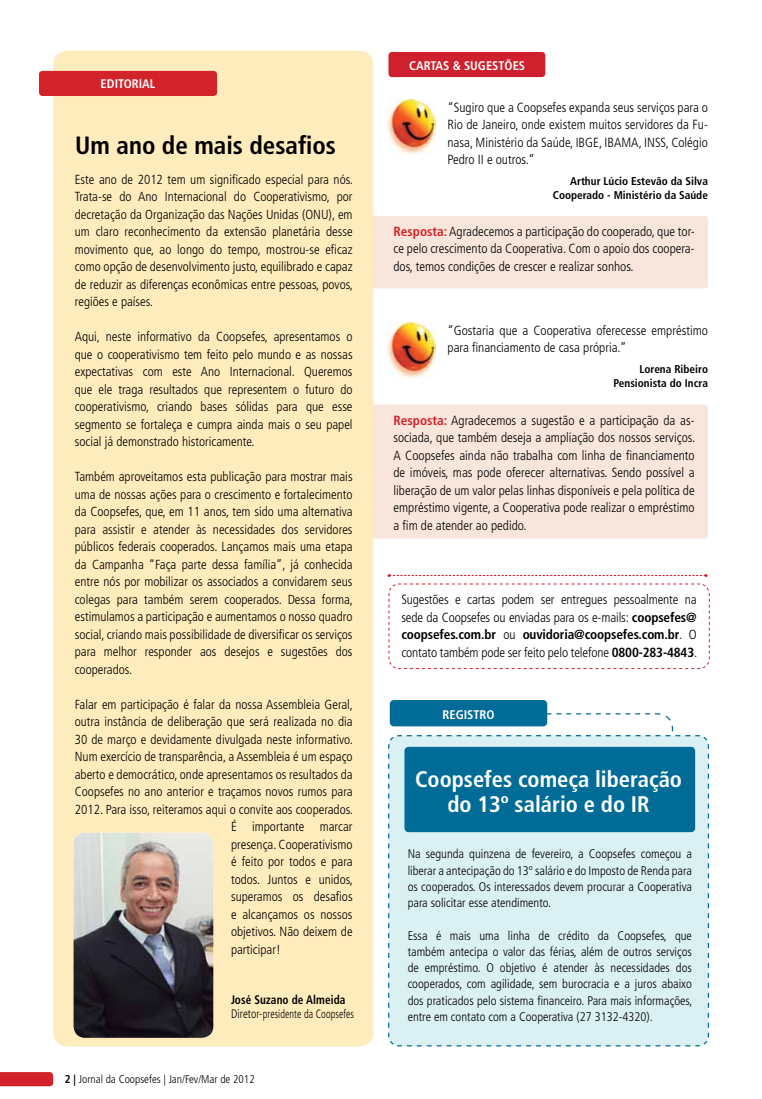
<style>
.page{position:relative;width:762px;height:1099px;background:#fff}
.page>*{position:absolute;margin:0;border:0;box-sizing:border-box;transform-origin:0 0}
.t1{font:condensed 25px "Frutiger 67 Bold";color:#000}
.t2{font:condensed 22.5px/25px "Frutiger 67 Bold";color:#fff;text-align:center}
.t3{font:300 condensed 13.25px/17.5px "Frutiger";color:#000;text-align:justify}
.t4{font:condensed 13.25px "Frutiger 67 Bold";letter-spacing:-.01em;color:#000}
.t5{font:300 condensed 13.12px/17.5px "Frutiger";color:#000;text-align:justify}
.t6{font:300 condensed 12.5px/16.2px "Frutiger";color:#000;text-align:justify}
.t7{font:condensed 12.5px "Frutiger 67 Bold";color:#fff}
.t8{font:condensed 12.38px "Frutiger 67 Bold";letter-spacing:.01em;color:#000;scale:.91 1}
.t9{font:300 condensed 12px "Frutiger";letter-spacing:.01em;color:#000;scale:.83 1}
.t10{font:condensed 11.25px/13.8px "Frutiger 67 Bold";color:#000;text-align:right}
.t11{font:300 condensed 11.25px "Frutiger";color:#000}
.s1{font-size:12.38px}
.s2{font-family:"Frutiger 67 Bold";font-weight:400}
.s3{font-family:"Frutiger 67 Bold";font-weight:400;color:#d2232a}
.s4{font-family:"Frutiger";font-weight:300}
</style>
<div class="page">
<svg style="left:0;top:1072px;width:53px;height:14px"></svg>
<svg style="left:489px;top:712px;width:185px;height:20px"></svg>
<div style="left:388px;top:735px;width:322px;height:312px;background:#dbf0f2"></div>
<div style="left:405px;top:747px;width:289px;height:84px;background:#006c97;border-radius:4px"></div>
<div style="left:404px;top:746px;width:291px;height:86px;border:1px solid #006c97;border-radius:4px"></div>
<div style="left:292px;top:216px;width:416px;height:72px;background:#f8e5dc;border-radius:4px"></div>
<div style="left:292px;top:404px;width:416px;height:134px;background:#f8e5dc;border-radius:4px"></div>
<div style="left:53px;top:51px;width:320px;height:995px;background:#ffecbc;border-radius:14px"></div>
<div style="left:39px;top:71px;width:178px;height:25px;background:#d2232a;border-radius:4px"></div>
<img style="left:74px;top:832px;width:139px;height:205px">
<div style="left:390px;top:700px;width:156px;height:25px;background:#006c97;border-radius:4px"></div>
<div style="left:390px;top:700px;width:157px;height:26px;border:1px solid #006c97;border-radius:4px"></div>
<svg style="left:388px;top:583px;width:322px;height:86px"></svg>
<div style="left:388px;top:52px;width:157px;height:25px;background:#cf202d;border-radius:4px"></div>
<img style="left:388px;top:99px;width:47px;height:55px">
<img style="left:388px;top:322px;width:47px;height:55px">
<svg style="left:388px;top:574px;width:319px;height:3px"></svg>
<p class="t7" style="left:101px;top:76px;width:56px">editorial</p>
<h1 class="t1" style="left:75px;top:131px;width:262px">Um ano de mais desafios</h1>
<p class="t5" style="left:75px;top:170px;width:280px">Este ano de 2012 tem um significado especial para nós.<br>Trata-se do Ano Internacional do Cooperativismo, por decretação da Organização das Nações Unidas (ONU), em um claro reconhecimento da extensão planetária desse movimento que, ao longo do tempo, mostrou-se eficaz como opção de desenvolvimento justo, equilibrado e capaz de reduzir as diferenças econômicas entre pessoas, povos, regiões e países.</p>
<p class="t5" style="left:75px;top:328px;width:279px">Aqui, neste informativo da Coopsefes, apresentamos o que o cooperativismo tem feito pelo mundo e as nossas expectativas com este Ano Internacional. Queremos que ele traga resultados que representem o futuro do cooperativismo, criando bases sólidas para que esse segmento se fortaleça e cumpra ainda mais o seu papel social já demonstrado historicamente.</p>
<p class="t5" style="left:75px;top:468px;width:280px">Também aproveitamos esta publicação para mostrar mais uma de nossas ações para o crescimento e fortalecimento da Coopsefes, que, em 11 anos, tem sido uma alternativa para assistir e atender às necessidades dos servidores públicos federais cooperados. Lançamos mais uma etapa da Campanha “Faça parte dessa família”, já conhecida entre nós por mobilizar os associados a convidarem seus colegas para também serem cooperados. Dessa forma, estimulamos a participação e aumentamos o nosso quadro social, criando mais possibilidade de diversificar os serviços para melhor responder aos desejos e sugestões dos cooperados.</p>
<p class="t5" style="left:75px;top:695px;width:280px">Falar em participação é falar da nossa Assembleia Geral,</p>
<p class="t5" style="left:75px;top:713px;width:279px">outra instância de deliberação que será realizada no dia</p>
<p class="t5" style="left:75px;top:730px;width:280px">30 de março e devidamente divulgada neste informativo.</p>
<p class="t5" style="left:75px;top:748px;width:279px">Num exercício de transparência, a Assembleia é um espaço</p>
<p class="t5" style="left:75px;top:765px;width:279px">aberto e democrático, onde apresentamos os resultados da</p>
<p class="t5" style="left:75px;top:783px;width:279px">Coopsefes no ano anterior e traçamos novos rumos para</p>
<p class="t5" style="left:75px;top:800px;width:280px">2012. Para isso, reiteramos aqui o convite aos cooperados.</p>
<p class="t5" style="left:231px;top:818px;width:123px">É importante marcar</p>
<p class="t5" style="left:231px;top:835px;width:123px">presença. Cooperativismo</p>
<p class="t5" style="left:231px;top:853px;width:123px">é feito por todos e para</p>
<p class="t5" style="left:231px;top:870px;width:124px">todos. Juntos e unidos,</p>
<p class="t5" style="left:231px;top:888px;width:123px">superamos os desafios</p>
<p class="t5" style="left:231px;top:905px;width:123px">e alcançamos os nossos</p>
<p class="t5" style="left:231px;top:923px;width:123px">objetivos. Não deixem de</p>
<p class="t5" style="left:231px;top:940px;width:51px">participar!</p>
<p class="t8" style="left:231px;top:992px;width:127px">José Suzano de Almeida</p>
<p class="t9" style="left:231px;top:1006px;width:150px"><span class="s1">Diretor-</span>presidente da Coopsefes</p>
<p class="t11" style="left:65px;top:1072px;width:192px"><span class="s2">2 |</span> Jornal da Coopsefes | Jan/Fev/Mar de 2012</p>
<p class="t7" style="left:409px;top:58px;width:116px">cartas &amp; sug estões</p>
<p class="t3" style="left:447px;top:98px;width:262px">“Sugiro que a Coopsefes expanda seus serviços para o Rio de Janeiro, onde existem muitos servidores da Fu&shy;nasa, Ministério da Saúde, IBGE, IBAMA, INSS, Colégio Pedro II e outros.”</p>
<p class="t10" style="left:553px;top:174px;width:157px">Arthur Lúcio Estevão da Silva<br>Cooperado - Ministério da Saúde</p>
<p class="t3" style="left:393px;top:223px;width:303px"><span class="s3">Resposta:</span> Agradecemos a participação do cooperado, que tor&shy;ce pelo crescimento da Cooperativa. Com o apoio dos coopera&shy;dos, temos condições de crescer e realizar sonhos.</p>
<p class="t3" style="left:447px;top:322px;width:262px">“Gostaria que a Cooperativa oferecesse empréstimo para financiamento de casa própria.”</p>
<p class="t10" style="left:613px;top:362px;width:96px">Lorena Ribeiro<br>Pensionista do Incra</p>
<p class="t3" style="left:393px;top:411px;width:303px"><span class="s3">Resposta:</span> Agradecemos a sugestão e a participação da as&shy;sociada, que também deseja a ampliação dos nossos serviços.<br>A Coopsefes ainda não trabalha com linha de financiamento de imóveis, mas pode oferecer alternativas. Sendo possível a liberação de um valor pelas linhas disponíveis e pela política de empréstimo vigente, a Cooperativa pode realizar o empréstimo a fim de atender ao pedido.</p>
<p class="t3" style="left:401px;top:591px;width:297px">Sugestões e cartas podem ser entregues pessoalmente na sede da Coopsefes ou enviadas para os e-mails: <span class="s2">coopsefes@</span></p>
<p class="t4" style="left:401px;top:626px;width:297px">coopsefes.com.br <span class="s4">ou</span> ouvidoria@coopsefes.com.br<span class="s4">. O</span></p>
<p class="t3" style="left:401px;top:643px;width:297px">contato também pode ser feito pelo telefone <span class="s2">0800-283-4843</span>.</p>
<p class="t7" style="left:442px;top:706px;width:39px">REGISTRO</p>
<h2 class="t2" style="left:415px;top:766px;width:268px">Coopsefes começa liberação do 13º salário e do IR</h2>
<p class="t6" style="left:408px;top:846px;width:286px">Na segunda quinzena de fevereiro, a Coopsefes começou a liberar a antecipação do 13º salário e do Imposto de Renda para os cooperados. Os interessados devem procurar a Cooperativa para solicitar esse atendimento.</p>
<p class="t6" style="left:408px;top:927px;width:286px">Essa é mais uma linha de crédito da Coopsefes, que também antecipa o valor das férias, além de outros serviços de empréstimo. O objetivo é atender às necessidades dos cooperados, com agilidade, sem burocracia e a juros abaixo dos praticados pelo sistema financeiro. Para mais informações, entre em contato com a Cooperativa (27 3132-4320).</p>
</div>
